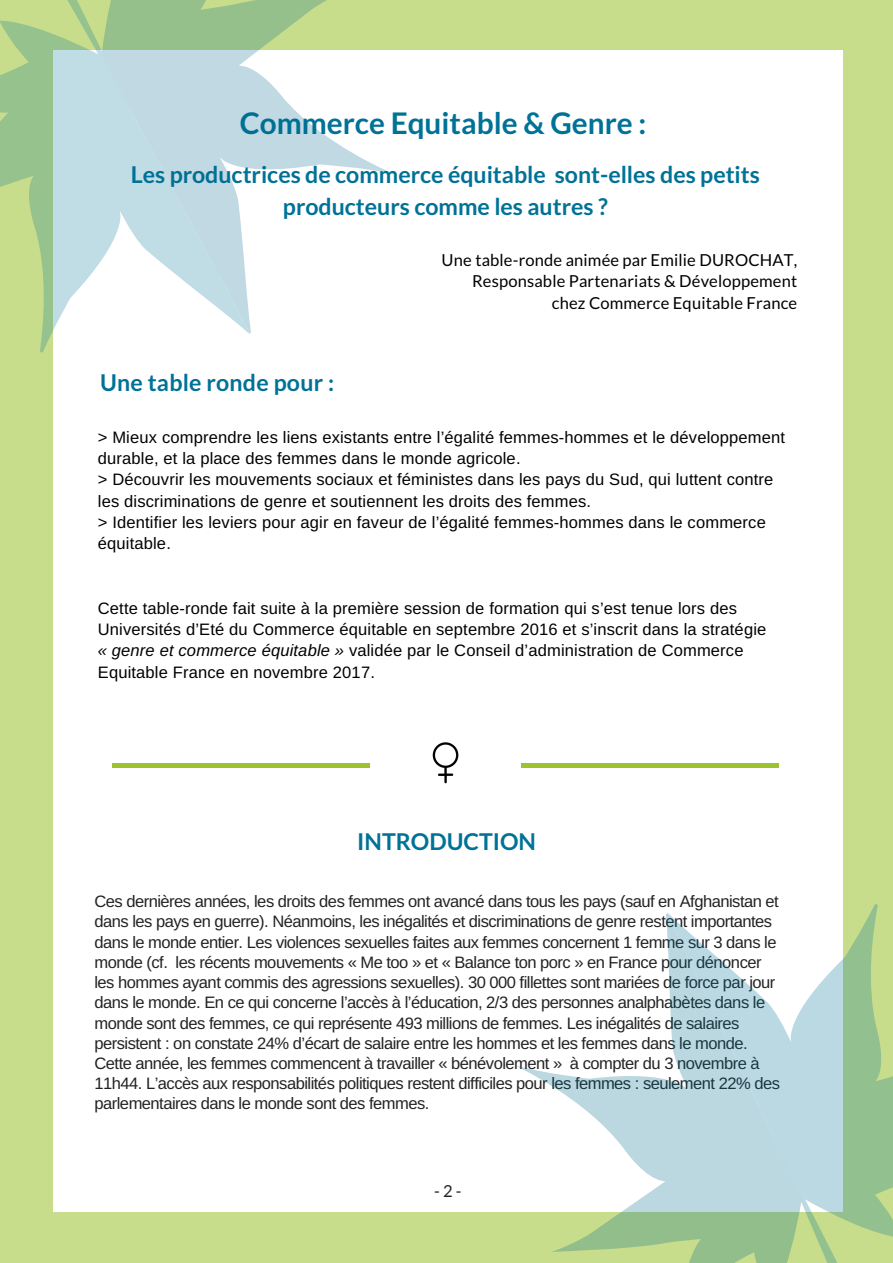
<style>
.page{position:relative;width:893px;height:1263px;background:#fff}
.page>*{position:absolute;margin:0;border:0;box-sizing:border-box;transform-origin:0 0}
.t1{font:700 29.7px "Lato";color:#007297}
.t2{font:700 23.1px/31.5px "Lato";color:#007297;text-align:center}
.t3{font:16.5px/20.2px "Arimo";letter-spacing:-.03em;color:#222}
.t4{font:16.5px/21.3px "Arimo";letter-spacing:.01em;color:#000}
.t5{font:16.5px/21.3px "Lato";letter-spacing:.01em;color:#000;text-align:right}
.t6{font:16.5px "Lato";color:#222}
.s1{font-style:italic}
</style>
<div class="page">
<div style="left:0;top:0;width:892px;height:1262px;background:#c8dd8b"></div>
<div style="left:53px;top:51px;width:789px;height:1161px;background:#fff"></div>
<svg style="left:0;top:20px;width:64px;height:333px"></svg>
<svg style="left:64px;top:0;width:406px;height:333px"></svg>
<svg style="left:836px;top:809px;width:56px;height:453px"></svg>
<svg style="left:515px;top:913px;width:321px;height:349px"></svg>
<div style="left:113px;top:763px;width:257px;height:5px;background:#9cc22d"></div>
<div style="left:521px;top:763px;width:257px;height:5px;background:#9cc22d"></div>
<img style="left:432px;top:742px;width:27px;height:42px">
<h1 class="t1" style="left:240px;top:104px;width:408px">Commerce Equitable &amp; Genre :</h1>
<h2 class="t2" style="left:131px;top:159px;width:630px">Les productrices de commerce équitable sont-elles des petits producteurs comme les autres ?</h2>
<p class="t5" style="left:441px;top:249px;width:357px">Une table-ronde animée par Emilie DUROCHAT,<br>Responsable Partenariats &amp; Développement chez Commerce Equitable France</p>
<h2 class="t2" style="left:100px;top:366px;width:236px">Une table ronde pour :</h2>
<p class="t4" style="left:98px;top:426px;width:688px">&gt; Mieux comprendre les liens existants entre l’égalité femmes-hommes et le développement durable, et la place des femmes dans le monde agricole.<br>&gt; Découvrir les mouvements sociaux et féministes dans les pays du Sud, qui luttent contre les discriminations de genre et soutiennent les droits des femmes.<br>&gt; Identifier les leviers pour agir en faveur de l’égalité femmes-hommes dans le commerce équitable.</p>
<p class="t4" style="left:98px;top:597px;width:670px">Cette table-ronde fait suite à la première session de formation qui s’est tenue lors des Universités d’Eté du Commerce équitable en septembre 2016 et s’inscrit dans la stratégie <span class="s1">« genre et commerce équitable »</span> validée par le Conseil d’administration de Commerce Equitable France en novembre 2017.</p>
<h2 class="t2" style="left:357px;top:825px;width:180px">INTRODUCTION</h2>
<p class="t3" style="left:94px;top:891px;width:687px">Ces dernières années, les droits des femmes ont avancé dans tous les pays (sauf en Afghanistan et dans les pays en guerre). Néanmoins, les inégalités et discriminations de genre restent importantes dans le monde entier. Les violences sexuelles faites aux femmes concernent 1 femme sur 3 dans le monde (cf. les récents mouvements « Me too » et « Balance ton porc » en France pour dénoncer les hommes ayant commis des agressions sexuelles). 30 000 fillettes sont mariées de force par jour dans le monde. En ce qui concerne l’accès à l’éducation, 2/3 des personnes analphabètes dans le monde sont des femmes, ce qui représente 493 millions de femmes. Les inégalités de salaires persistent : on constate 24% d’écart de salaire entre les hommes et les femmes dans le monde.<br>Cette année, les femmes commencent à travailler « bénévolement » à compter du 3 novembre à 11h44. L’accès aux responsabilités politiques restent difficiles pour les femmes : seulement 22% des parlementaires dans le monde sont des femmes.</p>
<p class="t6" style="left:434px;top:1181px;width:29px">-2-</p>
</div>
